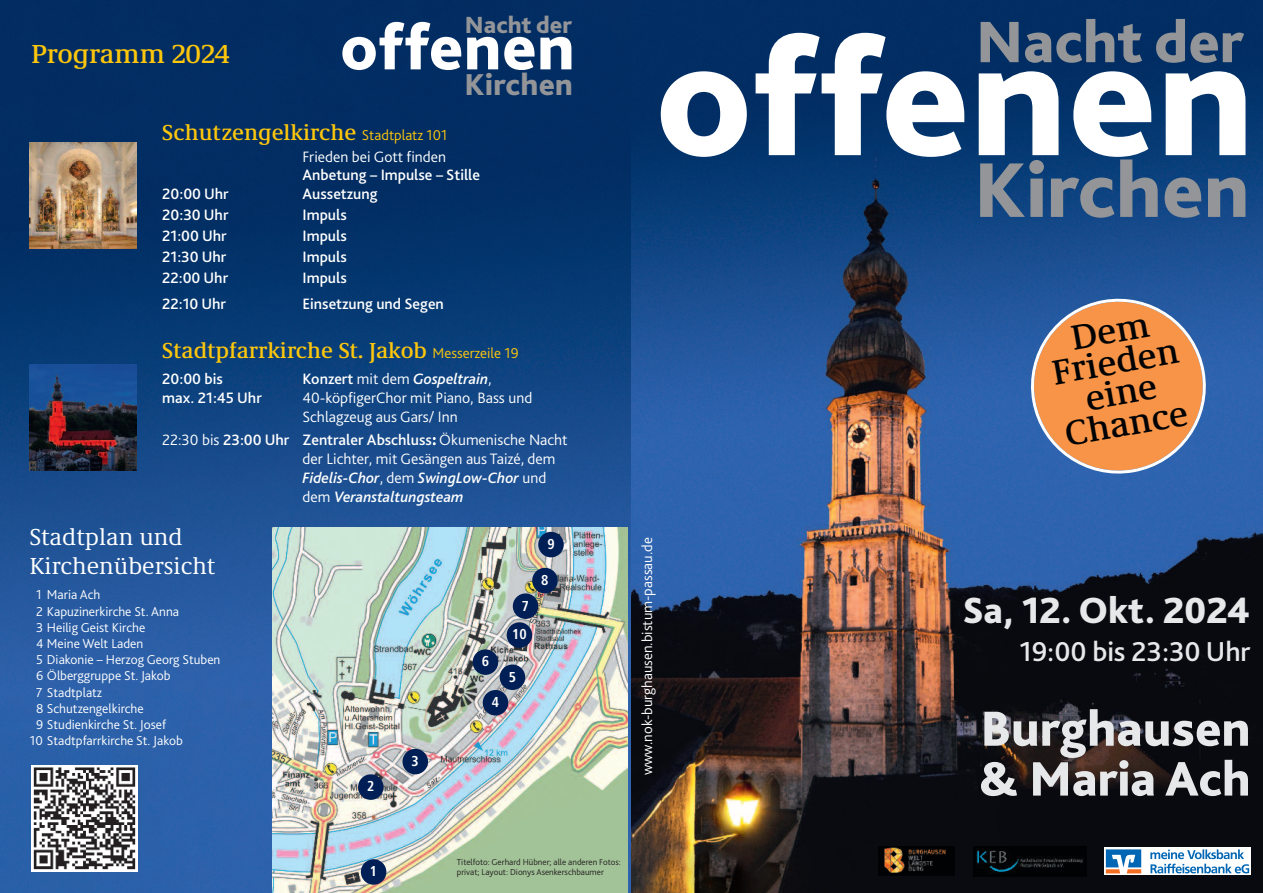
<style>
.page{position:relative;width:1263px;height:893px;background:#fff}
.page>*{position:absolute;margin:0;border:0;box-sizing:border-box;transform-origin:0 0}
.t1{font:800 172.8px "Bliss Pro";letter-spacing:.005em;color:#fff}
.t2{font:800 81.15px "Bliss Pro";letter-spacing:.005em;color:#939598}
.t3{font:800 67.05px "Bliss Pro";letter-spacing:.01em;color:#fff}
.t4{font:800 61.05px "Bliss Pro";color:#939598}
.t5{font:800 51.6px "Bliss Pro";color:#e7e8e9}
.t6{font:800 50.55px "Bliss Pro";color:#e7e8e9}
.t7{font:800 38.25px "Bliss Pro";letter-spacing:-.005em;color:#e7e8e9}
.t8{font:500 36px/31.2px "Demos Next Pro";color:#010203;text-align:center}
.t9{font:800 31.65px "Bliss Pro";letter-spacing:.01em;color:#939598}
.t10{font:500 28.65px "Bliss Pro";letter-spacing:-.005em;color:#e7e8e9}
.t11{font:500 27px "Demos Next Pro";color:#fec70c}
.t12{font:800 24.45px "Bliss Pro";color:#939598}
.t13{font:24px/28.8px "Demos Next Pro";color:#fff}
.t14{font:500 22.5px "Demos Next Pro";color:#fec70c}
.t15{font:300 15.75px/18.9px "Bliss Pro";color:#fff}
.t16{font:500 15.75px/18.9px "Bliss Pro";color:#fff}
.t17{font:italic 500 15.75px "Bliss Pro";color:#fff}
.t18{font:300 15px "Bliss Pro";color:#fff}
.t19{font:300 15px "Bliss Pro";color:#fec70c}
.t20{font:700 condensed 15px "Frutiger Next LT";color:#fff}
.t21{font:300 13.5px "Bliss Pro";color:#fff}
.t22{font:300 9px/10.8px "Bliss Pro";color:#231f20}
.s1{font-family:"Bliss Pro";font-weight:300;font-size:15px}
.s2{font-style:normal}
.s3{font-weight:300;font-style:normal}
.s4{font-weight:500}
.s5{font-weight:500;font-style:italic}
</style>
<div class="page">
<img style="left:0;top:0;width:631px;height:893px">
<img style="left:631px;top:0;width:632px;height:893px">
<img style="left:878px;top:847px;width:76px;height:28px">
<div style="left:974px;top:846px;width:113px;height:30px;background:#010203"></div>
<img style="left:977px;top:850px;width:106px;height:23px">
<svg style="left:1104px;top:848px;width:147px;height:27px"></svg>
<svg style="left:1150px;top:849px;width:99px;height:24px"></svg>
<svg style="left:1106px;top:849px;width:35px;height:24px"></svg>
<img style="left:30px;top:364px;width:106px;height:106px">
<svg style="left:1024px;top:292px;width:189px;height:189px;background:#b3876f"></svg>
<img style="left:272px;top:527px;width:355px;height:366px">
<div style="left:361px;top:859px;width:25px;height:26px;background:#001f56;border-radius:50%"></div>
<div style="left:483px;top:690px;width:25px;height:26px;background:#001f56;border-radius:50%"></div>
<div style="left:538px;top:532px;width:26px;height:25px;background:#001f56;border-radius:50%"></div>
<div style="left:507px;top:622px;width:25px;height:26px;background:#001f56;border-radius:50%"></div>
<div style="left:513px;top:593px;width:25px;height:26px;background:#001f56;border-radius:50%"></div>
<div style="left:532px;top:568px;width:26px;height:25px;background:#001f56;border-radius:50%"></div>
<div style="left:500px;top:664px;width:25px;height:26px;background:#001f56;border-radius:50%"></div>
<div style="left:473px;top:649px;width:25px;height:26px;background:#001f56;border-radius:50%"></div>
<div style="left:402px;top:749px;width:26px;height:25px;background:#001f56;border-radius:50%"></div>
<div style="left:358px;top:774px;width:26px;height:26px;background:#001f56;border-radius:50%"></div>
<img style="left:32px;top:765px;width:106px;height:107px">
<img style="left:30px;top:143px;width:106px;height:106px">
<h3 class="t11" style="left:32px;top:37px;width:200px">Programm 2024</h3>
<h3 class="t12" style="left:465px;top:13px;width:109px">Nacht der</h3>
<h3 class="t9" style="left:465px;top:70px;width:110px">Kirchen</h3>
<h3 class="t3" style="left:340px;top:16px;width:236px">offenen</h3>
<h3 class="t14" style="left:162px;top:119px;width:196px">Schutzengelkirche</h3>
<p class="t19" style="left:362px;top:128px;width:87px">Stadtplatz 101</p>
<p class="t16" style="left:162px;top:185px;width:68px">20:00 Uhr</p>
<p class="t15" style="left:303px;top:149px;width:145px">Frieden bei Gott finden</p>
<p class="t16" style="left:303px;top:167px;width:179px">Anbetung – Impulse – Stille<br>Aussetzung</p>
<p class="t16" style="left:162px;top:207px;width:68px">20:30 Uhr</p>
<p class="t16" style="left:303px;top:207px;width:46px">Impuls</p>
<p class="t16" style="left:162px;top:228px;width:66px">21:00 Uhr</p>
<p class="t16" style="left:303px;top:228px;width:46px">Impuls</p>
<p class="t16" style="left:162px;top:249px;width:66px">21:30 Uhr</p>
<p class="t16" style="left:303px;top:249px;width:46px">Impuls</p>
<p class="t16" style="left:162px;top:270px;width:67px">22:00 Uhr</p>
<p class="t16" style="left:303px;top:270px;width:46px">Impuls</p>
<p class="t16" style="left:162px;top:295px;width:65px">22:10 Uhr</p>
<p class="t16" style="left:303px;top:295px;width:143px">Einsetzung und Segen</p>
<h3 class="t14" style="left:162px;top:337px;width:358px">Stadtpfarrkirche St. Jakob <span class="s1">Messerzeile 19</span></h3>
<p class="t16" style="left:162px;top:370px;width:62px">20:00 bis</p>
<p class="t17" style="left:303px;top:371px;width:191px"><span class="s2">Konzert</span> <span class="s3">mit dem</span> Gospeltrain<span class="s3">,</span></p>
<p class="t16" style="left:162px;top:389px;width:101px">max. 21:45 Uhr</p>
<p class="t15" style="left:303px;top:389px;width:231px">40-köpfigerChor mit Piano, Bass und<br>Schlagzeug aus Gars/ Inn</p>
<p class="t15" style="left:303px;top:431px;width:267px;text-indent:-140px">22:30 bis <span class="s4">23:00 Uhr Zentraler Abschluss:</span> Ökumenische Nacht der Lichter, mit Gesängen aus Taizé, dem <span class="s5">Fidelis-Chor</span>, dem <span class="s5">SwingLow-Chor</span> und dem <span class="s5">Veranstaltungsteam</span></p>
<h3 class="t13" style="left:30px;top:522px;width:187px">Stadtplan und<br>Kirchenübersicht</h3>
<p class="t21" style="left:36px;top:589px;width:66px">1 Maria Ach</p>
<p class="t21" style="left:36px;top:605px;width:145px">2 Kapuzinerkirche St. Anna</p>
<p class="t21" style="left:36px;top:621px;width:111px">3 Heilig Geist Kirche</p>
<p class="t21" style="left:36px;top:637px;width:109px">4 Meine Welt Laden</p>
<p class="t21" style="left:36px;top:654px;width:186px">5 Diakonie – Herzog Georg Stuben</p>
<p class="t21" style="left:36px;top:670px;width:136px">6 Ölberggruppe St. Jakob</p>
<p class="t21" style="left:36px;top:686px;width:68px">7 Stadtplatz</p>
<p class="t21" style="left:36px;top:702px;width:109px">8 Schutzengelkirche</p>
<p class="t21" style="left:36px;top:718px;width:132px">9 Studienkirche St. Josef</p>
<p class="t21" style="left:30px;top:735px;width:154px">10 Stadtpfarrkirche St. Jakob</p>
<p class="t20" style="left:367px;top:781px;width:9px">2</p>
<p class="t20" style="left:412px;top:756px;width:9px">3</p>
<p class="t20" style="left:482px;top:656px;width:9px">6</p>
<p class="t20" style="left:492px;top:697px;width:9px">4</p>
<p class="t20" style="left:522px;top:600px;width:9px">7</p>
<p class="t20" style="left:512px;top:629px;width:16px">10</p>
<p class="t20" style="left:509px;top:672px;width:9px">5</p>
<p class="t20" style="left:547px;top:539px;width:9px">9</p>
<p class="t20" style="left:541px;top:575px;width:9px">8</p>
<h3 class="t4" style="left:976px;top:14px;width:269px">Nacht der</h3>
<h1 class="t1" style="left:655px;top:18px;width:600px">offenen</h1>
<h2 class="t2" style="left:974px;top:153px;width:277px">Kirchen</h2>
<p class="t18" style="left:640px;top:775px;width:240px;rotate:-90deg">www.nok-burghausen.bistum-passau.de</p>
<h3 class="t8" style="left:1045px;top:326px;width:129px;rotate:-10deg">Dem<br>Frieden eine<br>Chance</h3>
<h3 class="t7" style="left:962px;top:592px;width:290px">Sa, 12. Okt. 2024</h3>
<h3 class="t10" style="left:1019px;top:639px;width:232px">19:00 bis 23:30 Uhr</h3>
<h3 class="t5" style="left:980px;top:705px;width:271px">Burghausen</h3>
<h3 class="t6" style="left:978px;top:755px;width:274px">&amp; Maria Ach</h3>
<p class="t20" style="left:370px;top:866px;width:9px">1</p>
<p class="t22" style="left:457px;top:857px;width:166px">Titelfoto: Gerhard Hübner; alle anderen Fotos: privat; Layout: Dionys Asenkerschbaumer</p>
</div>
